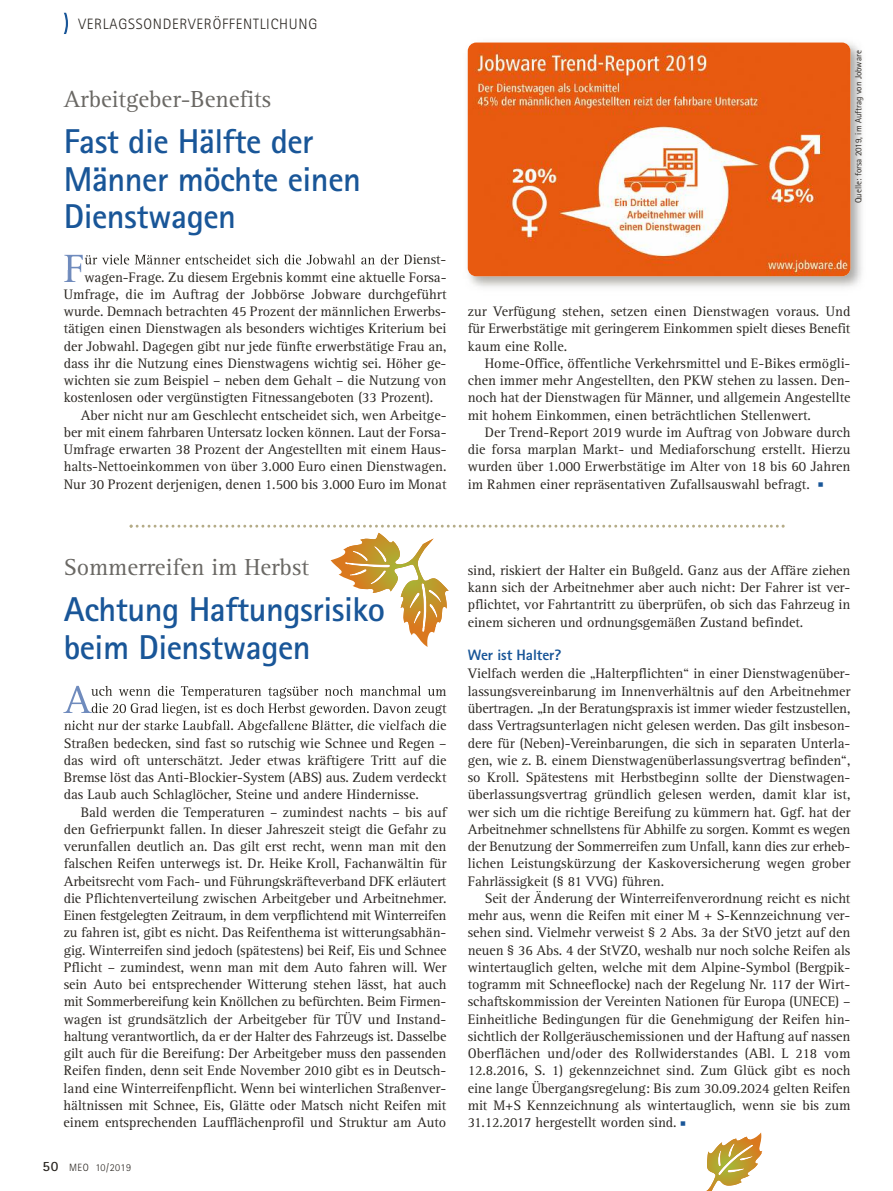
<style>
.page{position:relative;width:893px;height:1191px;background:#fff}
.page>*{position:absolute;margin:0;border:0;box-sizing:border-box;transform-origin:0 0}
.t1{font:40.2px "Agfa Rotis Serif";color:#6f8abc}
.t2{font:700 34.5px/37.5px "Agfa Rotis Sans Serif";letter-spacing:-.015em;color:#195698}
.t3{font:24px "Agfa Rotis Serif";color:#6a6864}
.t4{font:300 15px "Agfa Rotis Sans Serif";letter-spacing:.05em;color:#2b2722}
.t5{font:800 15px "Agfa Rotis Sans Serif";letter-spacing:-.005em;color:#195698}
.t6{font:14.25px/17.2px "Agfa Rotis Serif";letter-spacing:-.005em;color:#2b2722;text-align:justify}
.t7{font:300 10.5px "Agfa Rotis Sans Serif";letter-spacing:.05em;color:#2b2722}
.t8{font:9px "Agfa Rotis Sans Serif";color:#2b2722}
.t9{font:6px "Zapf Dingbats";color:#195698}
.s1{font-weight:700;font-size:14.25px}
</style>
<div class="page">
<img style="left:64px;top:254px;width:344px;height:11px">
<img style="left:64px;top:255px;width:19px;height:15px">
<img style="left:85px;top:255px;width:33px;height:9px">
<svg style="left:64px;top:13px;width:4px;height:21px"></svg>
<img style="left:76px;top:560px;width:361px;height:165px">
<img style="left:63px;top:686px;width:29px;height:27px">
<img style="left:91px;top:686px;width:44px;height:10px">
<img style="left:92px;top:703px;width:26px;height:10px">
<img style="left:64px;top:720px;width:30px;height:5px">
<svg style="left:130px;top:524px;width:655px;height:3px"></svg>
<img style="left:467px;top:42px;width:395px;height:246px">
<img style="left:468px;top:43px;width:382px;height:233px;border-radius:9px">
<svg style="left:331px;top:533px;width:118px;height:114px"></svg>
<svg style="left:706px;top:1132px;width:56px;height:59px"></svg>
<p class="t4" style="left:79px;top:15px;width:240px">VERLAGSSONDERVERöFFENTLIcHUNG</p>
<h3 class="t3" style="left:64px;top:85px;width:209px">Arbeitgeber-Benefits</h3>
<h2 class="t2" style="left:64px;top:123px;width:299px">Fast die Hälfte der<br>Männer möchte einen<br>Dienstwagen</h2>
<h1 class="t1" style="left:64px;top:244px;width:22px">F</h1>
<p class="t6" style="left:84px;top:268px;width:364px">wagen-Frage. Zu diesem Ergebnis kommt eine aktuelle Forsa-</p>
<p class="t6" style="left:64px;top:285px;width:384px">Umfrage, die im Auftrag der Jobbörse Jobware durchgeführt</p>
<p class="t6" style="left:64px;top:302px;width:384px">wurde. Demnach betrachten 45 Prozent der männlichen Erwerbs-</p>
<p class="t6" style="left:64px;top:320px;width:384px">tätigen einen Dienstwagen als besonders wichtiges Kriterium bei</p>
<p class="t6" style="left:64px;top:337px;width:384px">der Jobwahl. Dagegen gibt nur jede fünfte erwerbstätige Frau an,</p>
<p class="t6" style="left:64px;top:354px;width:384px">dass ihr die Nutzung eines Dienstwagens wichtig sei. Höher ge-</p>
<p class="t6" style="left:64px;top:371px;width:384px">wichten sie zum Beispiel – neben dem Gehalt – die Nutzung von</p>
<p class="t6" style="left:64px;top:389px;width:371px">kostenlosen oder vergünstigten Fitnessangeboten (33 Prozent).</p>
<p class="t6" style="left:81px;top:406px;width:367px">Aber nicht nur am Geschlecht entscheidet sich, wen Arbeitge-</p>
<p class="t6" style="left:64px;top:423px;width:384px">ber mit einem fahrbaren Untersatz locken können. Laut der Forsa-</p>
<p class="t6" style="left:64px;top:440px;width:384px">Umfrage erwarten 38 Prozent der Angestellten mit einem Haus-</p>
<p class="t6" style="left:64px;top:458px;width:384px">halts-Nettoeinkommen von über 3.000 Euro einen Dienstwagen.</p>
<p class="t6" style="left:64px;top:475px;width:384px">Nur 30 Prozent derjenigen, denen 1.500 bis 3.000 Euro im Monat</p>
<p class="t8" style="left:853px;top:203px;width:154px;rotate:-90deg">Quelle: forsa 2019, im Auftrag von Jobware</p>
<p class="t6" style="left:468px;top:302px;width:384px">zur Verfügung stehen, setzen einen Dienstwagen voraus. Und für Erwerbstätige mit geringerem Einkommen spielt dieses Benefit kaum eine Rolle.</p>
<p class="t6" style="left:468px;top:354px;width:384px;text-indent:17px">Home-Office, öffentliche Verkehrsmittel und E-Bikes ermögli&shy;chen immer mehr Angestellten, den PKW stehen zu lassen. Den&shy;noch hat der Dienstwagen für Männer, und allgemein Angestellte mit hohem Einkommen, einen beträchtlichen Stellenwert.</p>
<p class="t6" style="left:468px;top:423px;width:384px;text-indent:17px">Der Trend-Report 2019 wurde im Auftrag von Jobware durch die forsa marplan Markt- und Mediaforschung erstellt. Hierzu wurden über 1.000 Erwerbstätige im Alter von 18 bis 60 Jahren im Rahmen einer repräsentativen Zufallsauswahl befragt.</p>
<p class="t9" style="left:818px;top:481px;width:6px">■</p>
<h3 class="t3" style="left:64px;top:552px;width:247px">Sommerreifen im Herbst</h3>
<h2 class="t2" style="left:64px;top:591px;width:323px">Achtung Haftungsrisiko beim Dienstwagen</h2>
<p class="t6" style="left:64px;top:716px;width:384px">nicht nur der starke Laubfall. Abgefallene Blätter, die vielfach die Straßen bedecken, sind fast so rutschig wie Schnee und Regen – das wird oft unterschätzt. Jeder etwas kräftigere Tritt auf die Bremse löst das Anti-Blockier-System (ABS) aus. Zudem verdeckt das Laub auch Schlaglöcher, Steine und andere Hindernisse.</p>
<p class="t6" style="left:64px;top:803px;width:384px;text-indent:17px">Bald werden die Temperaturen – zumindest nachts – bis auf den Gefrierpunkt fallen. In dieser Jahreszeit steigt die Gefahr zu verunfallen deutlich an. Das gilt erst recht, wenn man mit den falschen Reifen unterwegs ist. Dr. Heike Kroll, Fachanwältin für Arbeitsrecht vom Fach- und Führungskräfteverband DFK erläutert die Pflichtenverteilung zwischen Arbeitgeber und Arbeitnehmer.<br>Einen festgelegten Zeitraum, in dem verpflichtend mit Winterreifen zu fahren ist, gibt es nicht. Das Reifenthema ist witterungsabhän&shy;gig. Winterreifen sind jedoch (spätestens) bei Reif, Eis und Schnee Pflicht – zumindest, wenn man mit dem Auto fahren will. Wer sein Auto bei entsprechender Witterung stehen lässt, hat auch mit Sommerbereifung kein Knöllchen zu befürchten. Beim Firmen&shy;wagen ist grundsätzlich der Arbeitgeber für TÜV und Instand&shy;haltung verantwortlich, da er der Halter des Fahrzeugs ist. Dasselbe gilt auch für die Bereifung: Der Arbeitgeber muss den passenden Reifen finden, denn seit Ende November 2010 gibt es in Deutsch&shy;land eine Winterreifenpflicht. Wenn bei winterlichen Straßenver&shy;hältnissen mit Schnee, Eis, Glätte oder Matsch nicht Reifen mit einem entsprechenden Laufflächenprofil und Struktur am Auto</p>
<p class="t7" style="left:43px;top:1161px;width:90px"><span class="s1">50</span> MEO 10/2019</p>
<p class="t6" style="left:468px;top:561px;width:384px">sind, riskiert der Halter ein Bußgeld. Ganz aus der Affäre ziehen kann sich der Arbeitnehmer aber auch nicht: Der Fahrer ist ver&shy;pflichtet, vor Fahrtantritt zu überprüfen, ob sich das Fahrzeug in einem sicheren und ordnungsgemäßen Zustand befindet.</p>
<p class="t5" style="left:468px;top:646px;width:95px">Wer ist Halter?</p>
<p class="t6" style="left:468px;top:665px;width:384px">Vielfach werden die „Halterpflichten“ in einer Dienstwagenüber&shy;lassungsvereinbarung im Innenverhältnis auf den Arbeitnehmer übertragen. „In der Beratungspraxis ist immer wieder festzustellen, dass Vertragsunterlagen nicht gelesen werden. Das gilt insbeson&shy;dere für (Neben)-Vereinbarungen, die sich in separaten Unterla&shy;gen, wie z. B. einem Dienstwagenüberlassungsvertrag befinden“, so Kroll. Spätestens mit Herbstbeginn sollte der Dienstwagen&shy;überlassungsvertrag gründlich gelesen werden, damit klar ist, wer sich um die richtige Bereifung zu kümmern hat. Ggf. hat der Arbeitnehmer schnellstens für Abhilfe zu sorgen. Kommt es wegen der Benutzung der Sommerreifen zum Unfall, kann dies zur erheb&shy;lichen Leistungskürzung der Kaskoversicherung wegen grober Fahrlässigkeit (§ 81 VVG) führen.</p>
<p class="t6" style="left:468px;top:889px;width:384px;text-indent:17px">Seit der Änderung der Winterreifenverordnung reicht es nicht mehr aus, wenn die Reifen mit einer M + S-Kennzeichnung ver&shy;sehen sind. Vielmehr verweist § 2 Abs. 3a der StVO jetzt auf den neuen § 36 Abs. 4 der StVZO, weshalb nur noch solche Reifen als wintertauglich gelten, welche mit dem Alpine-Symbol (Bergpik&shy;togramm mit Schneeflocke) nach der Regelung Nr. 117 der Wirt&shy;schaftskommission der Vereinten Nationen für Europa (UNECE) – Einheitliche Bedingungen für die Genehmigung der Reifen hin&shy;sichtlich der Rollgeräuschemissionen und der Haftung auf nassen Oberflächen und/oder des Rollwiderstandes (ABl. L 218 vom 12.8.2016, S. 1) gekennzeichnet sind. Zum Glück gibt es noch eine lange Übergangsregelung: Bis zum 30.09.2024 gelten Reifen mit M+S Kennzeichnung als wintertauglich, wenn sie bis zum 31.12.2017 hergestellt worden sind.</p>
<p class="t9" style="left:681px;top:1119px;width:6px">■</p>
</div>
